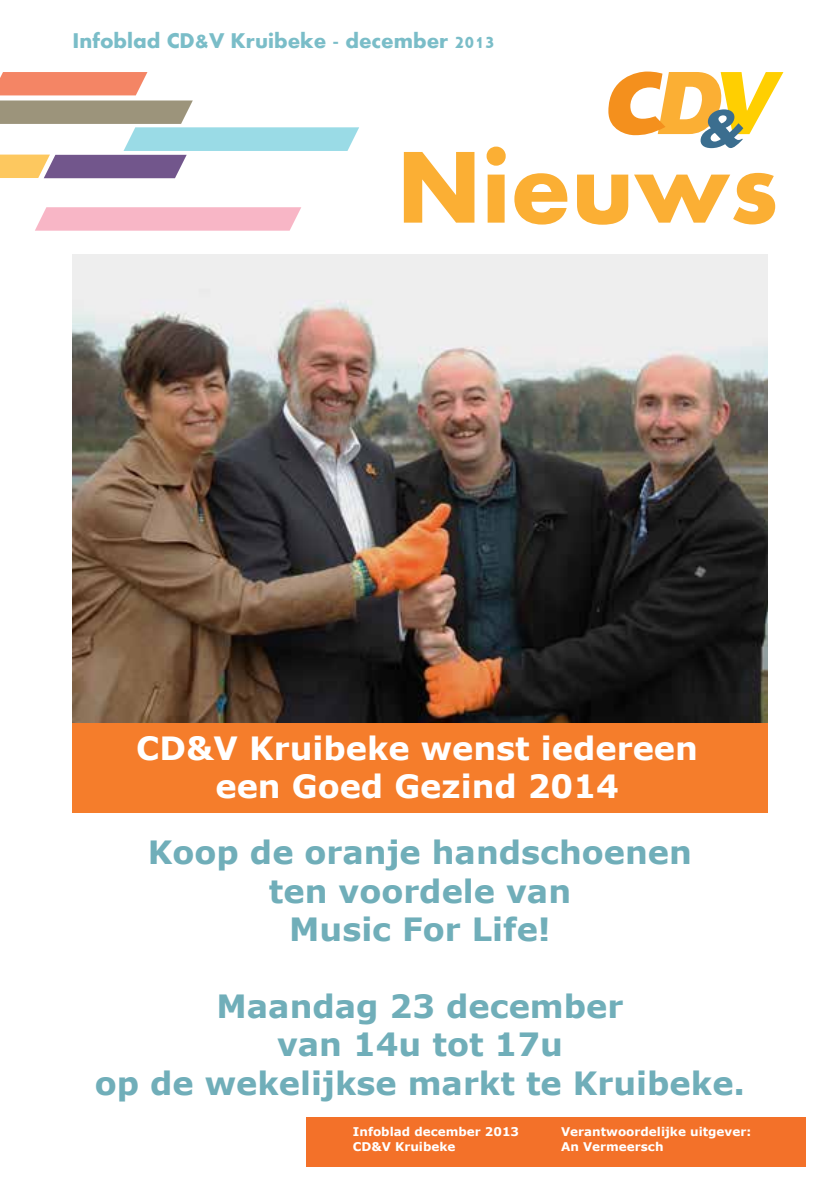
<style>
.page{position:relative;width:840px;height:1191px;background:#fff}
.page>*{position:absolute;margin:0;border:0;box-sizing:border-box;transform-origin:0 0}
.t1{font:700 106px "Aharoni";color:#fbaf34}
.t2{font:700 32px/38.4px "Verdana";color:#70aeb9;text-align:center}
.t3{font:700 32px/38.4px "Verdana";color:#fff;text-align:center}
.t4{font:700 22px "Aharoni";color:#7abdc8}
.t5{font:700 12px/14.4px "Verdana";color:#fff}
.s1{font-size:24px}
</style>
<div class="page">
<div style="left:72px;top:705px;width:695px;height:108px;background:#f57d2b"></div>
<img style="left:72px;top:255px;width:695px;height:468px">
<svg style="left:0;top:72px;width:359px;height:106px"></svg>
<svg style="left:35px;top:207px;width:266px;height:24px"></svg>
<div style="left:306px;top:1117px;width:499px;height:50px;background:#f37129"></div>
<svg style="left:608px;top:72px;width:175px;height:76px"></svg>
<p class="t4" style="left:72px;top:31px;width:423px">Infoblad CD&amp;V Kruibeke - december <span class="s1">2013</span></p>
<h1 class="t1" style="left:396px;top:145px;width:383px">Nieuws</h1>
<p class="t3" style="left:136px;top:728px;width:563px">CD&amp;V Kruibeke wenst iedereen een Goed Gezind 2014</p>
<p class="t2" style="left:148px;top:832px;width:545px">Koop de oranje handschoenen ten voordele van<br>Music For Life!</p>
<p class="t2" style="left:95px;top:986px;width:651px">Maandag 23 december<br>van 14u tot 17u<br>op de wekelijkse markt te Kruibeke.</p>
<p class="t5" style="left:352px;top:1124px;width:168px">Infoblad december 2013<br>CD&amp;V Kruibeke</p>
<p class="t5" style="left:560px;top:1124px;width:191px">Verantwoordelijke uitgever:<br>An Vermeersch</p>
</div>
